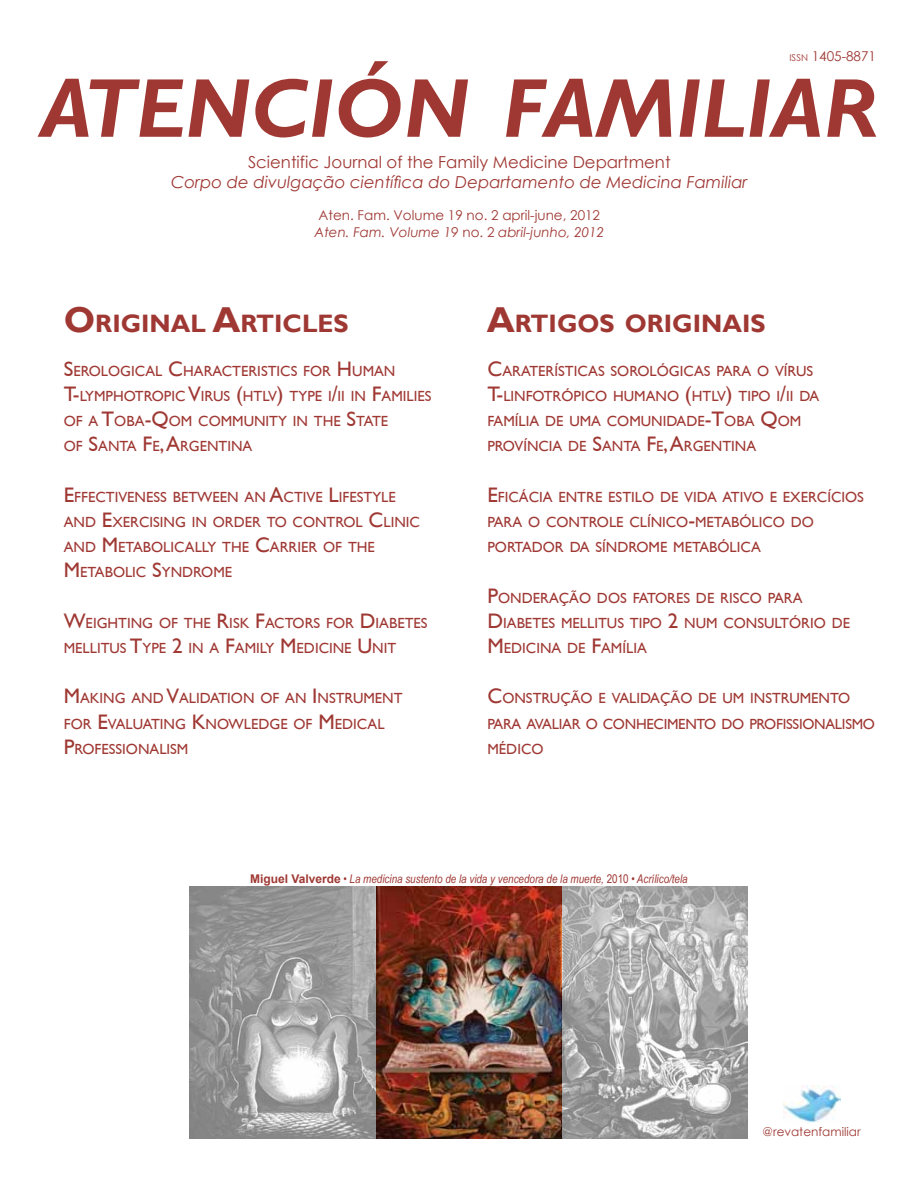
<style>
.page{position:relative;width:918px;height:1188px;background:#fff}
.page>*{position:absolute;margin:0;border:0;box-sizing:border-box;transform-origin:0 0}
.t1{font:italic 700 84px "Gill Sans";color:#9f3833}
.t2{font:700 25.2px "Gill Sans";color:#9f3833}
.t3{font:italic 16.5px "Century Gothic";color:#9f3833}
.t4{font:16.5px "Century Gothic";color:#9f3833}
.t5{font:14.7px/25.2px "Gill Sans";color:#9f3833}
.t6{font:14.7px/25.2px "Gill Sans";letter-spacing:-.02em;color:#9f3833}
.t7{font:13.5px/16.2px "Century Gothic";color:#9f3833;text-align:center}
.t8{font:italic 12px "Arial Narrow";color:#9f3833}
.t9{font:12px "Century Gothic";color:#9f3833}
.s1{font-size:9.45px}
.s2{font-style:italic}
.s3{font-size:36px}
.s4{font-size:21px}
.s5{font-family:"Arial";font-weight:700;font-style:normal}
.s6{font-style:normal}
</style>
<div class="page">
<img style="left:375px;top:887px;width:188px;height:252px">
<img style="left:563px;top:887px;width:185px;height:252px">
<img style="left:784px;top:1085px;width:56px;height:38px">
<img style="left:190px;top:887px;width:185px;height:252px">
<p class="t7" style="left:790px;top:48px;width:88px"><span class="s1">ISSN</span> 1405-8871</p>
<h1 class="t1" style="left:40px;top:60px;width:840px">ATENCIÓN FAMILIAR</h1>
<p class="t4" style="left:248px;top:151px;width:424px">Scientific Journal of the Family Medicine Department</p>
<p class="t3" style="left:171px;top:170px;width:578px">Corpo de divulgação científica do Departamento de Medicina Familiar</p>
<p class="t7" style="left:314px;top:207px;width:291px">Aten. Fam. Volume 19 no. 2 april-june, 2012<br><span class="s2">Aten. Fam. Volume 19</span> no. 2 <span class="s2">abril-junho, 2012</span></p>
<h2 class="t2" style="left:64px;top:308px;width:286px"><span class="s3">O</span>RIGINAL <span class="s3">A</span>RTICLES</h2>
<h2 class="t2" style="left:487px;top:308px;width:280px"><span class="s3">A</span>RTIGOS ORIGINAIS</h2>
<p class="t5" style="left:64px;top:358px;width:369px"><span class="s4">S</span>EROLOGICAL <span class="s4">C</span>HARACTERISTICS FOR <span class="s4">H</span>UMAN <span class="s4">T-</span>LYMPHOTROPIC <span class="s4">V</span>IRUS <span class="s4">(</span>HTLV<span class="s4">)</span> TYPE I<span class="s4">/</span>II IN <span class="s4">F</span>AMILIES OF A <span class="s4">T</span>OBA<span class="s4">-Q</span>OM COMMUNITY IN THE <span class="s4">S</span>TATE<br>OF <span class="s4">S</span>ANTA <span class="s4">F</span>E<span class="s4">, A</span>RGENTINA</p>
<p class="t5" style="left:64px;top:484px;width:356px"><span class="s4">E</span>FFECTIVENESS BETWEEN AN <span class="s4">A</span>CTIVE <span class="s4">L</span>IFESTYLE AND <span class="s4">E</span>XERCISING IN ORDER TO CONTROL <span class="s4">C</span>LINIC AND <span class="s4">M</span> ETABOLICALLY THE <span class="s4">C</span>ARRIER OF THE<br><span class="s4">M</span> ETABOLIC <span class="s4">S</span>YNDROME</p>
<p class="t5" style="left:64px;top:610px;width:365px"><span class="s4">W</span>EIGHTING OF THE <span class="s4">R</span>ISK <span class="s4">F</span>ACTORS FOR <span class="s4">D</span> IABETES<br>MELLITUS <span class="s4">T</span>YPE <span class="s4">2</span> IN A <span class="s4">F</span>AMILY <span class="s4">M</span> EDICINE <span class="s4">U</span> NIT</p>
<p class="t5" style="left:64px;top:686px;width:340px"><span class="s4">M</span>AKING AND <span class="s4">V</span>ALIDATION OF AN <span class="s4">I</span> NSTRUMENT<br>FOR <span class="s4">E</span>VALUATING <span class="s4">K</span>NOWLEDGE OF <span class="s4">M</span> EDICAL<br><span class="s4">P</span>ROFESSIONALISM</p>
<p class="t5" style="left:487px;top:358px;width:333px"><span class="s4">C</span>ARATERÍSTICAS SOROLÓGICAS PARA O VÍRUS <span class="s4">T-</span>LINFOTRÓPICO HUMANO <span class="s4">(</span>HTLV<span class="s4">)</span> TIPO I<span class="s4">/</span>II DA FAMÍLIA DE UMA COMUNIDADE<span class="s4">-T</span>OBA <span class="s4">Q</span>OM PROVÍNCIA DE <span class="s4">S</span>ANTA <span class="s4">F</span>E<span class="s4">, A</span>RGENTINA</p>
<p class="t5" style="left:487px;top:484px;width:378px"><span class="s4">E</span>FICÁCIA ENTRE ESTILO DE VIDA ATIVO E EXERCÍCIOS<br>PARA O CONTROLE CLÍNICO<span class="s4">-</span>METABÓLICO DO<br>PORTADOR DA SÍNDROME METABÓLICA</p>
<p class="t5" style="left:487px;top:585px;width:364px"><span class="s4">P</span>ONDERAÇÃO DOS FATORES DE RISCO PARA<br><span class="s4">D</span> IABETES MELLITUS TIPO <span class="s4">2</span> NUM CONSULTÓRIO DE<br><span class="s4">M</span> EDICINA DE <span class="s4">F</span>AMÍLIA</p>
<p class="t6" style="left:487px;top:686px;width:389px"><span class="s4">C</span>ONSTRUÇÃO E VALIDAÇÃO DE UM INSTRUMENTO<br>PARA AVALIAR O CONHECIMENTO DO PROFISSIONALISMO<br>MÉDICO</p>
<p class="t8" style="left:250px;top:870px;width:439px"><span class="s5">Miguel Valverde</span> • La medicina sustento de la vida y vencedora de la muerte, <span class="s6">2010</span> • Acrílico/tela</p>
<p class="t9" style="left:763px;top:1123px;width:100px">@revatenfamiliar</p>
</div>
